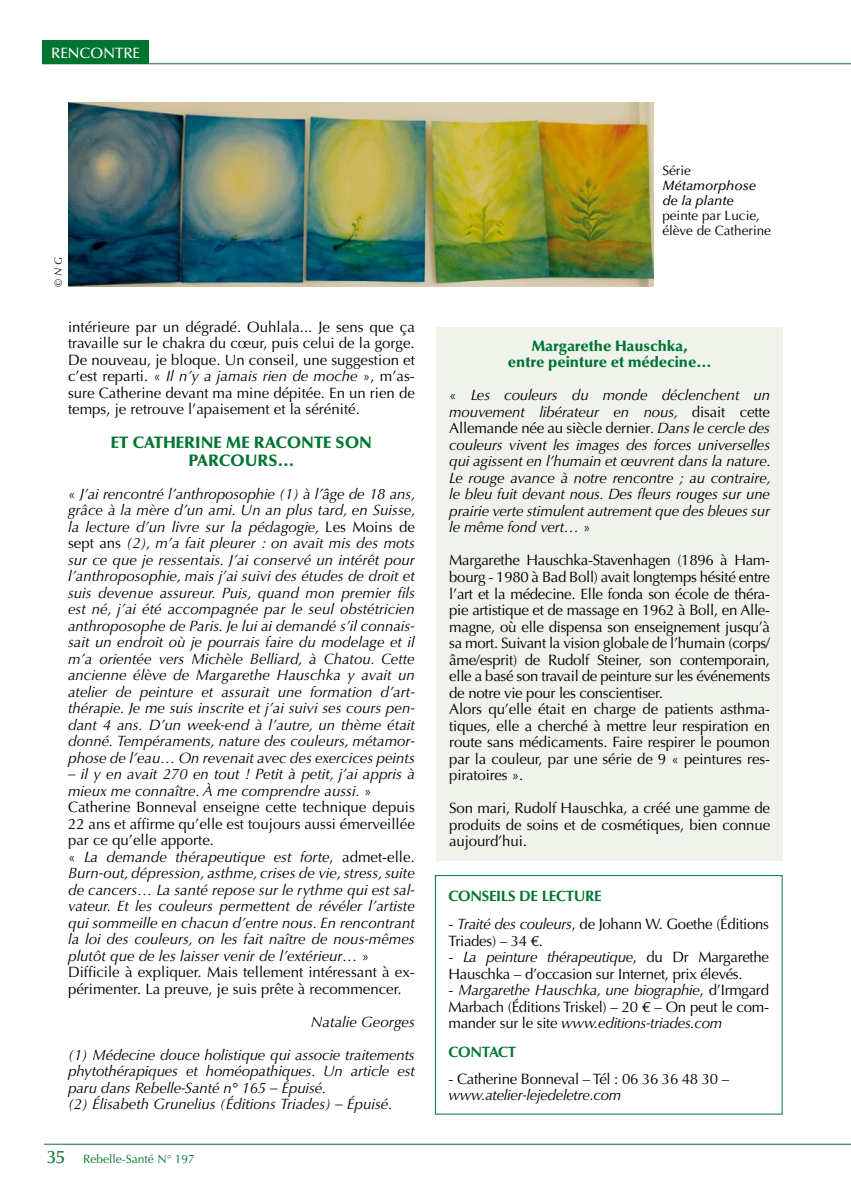
<style>
.page{position:relative;width:851px;height:1191px;background:#fff}
.page>*{position:absolute;margin:0;border:0;box-sizing:border-box;transform-origin:0 0}
.t1{font:900 16.5px/18px "Optima LT Std";color:#007532;text-align:center}
.t2{font:italic 15px/16.5px "Optima LT Std";color:#000;text-align:justify}
.t3{font:15px/16.5px "Optima LT Std";letter-spacing:-.02em;color:#000;text-align:justify}
.t4{font:900 15px/16.5px "Optima LT Std";letter-spacing:.005em;color:#007532;text-align:center}
.t5{font:italic 15px "Optima LT Std";letter-spacing:-.02em;color:#000}
.t6{font:700 15px "Optima LT Std";color:#007532}
.t7{font:500 15px "Optima LT Std";color:#fff}
.t8{font:13.5px/15px "Optima LT Std";color:#000}
.t9{font:italic 500 13.5px/15px "Optima LT Std";color:#000}
.t10{font:12px "Optima LT Std";color:#007532}
.t11{font:italic 10.5px "Optima LT Std";color:#000}
.s1{font-style:italic}
.s2{font-style:normal}
.s3{font-weight:500;font-size:18px}
</style>
<div class="page">
<div style="left:43px;top:40px;width:106px;height:24px;background:#007532"></div>
<div style="left:46px;top:1144px;width:214px;height:24px;border:2px solid #fff"></div>
<hr style="left:44px;top:1143px;width:806px;height:1px;background:#007532">
<hr style="left:43px;top:63px;width:807px;height:1px;background:#007532">
<div style="left:436px;top:327px;width:346px;height:533px;background:#eff3ec"></div>
<div style="left:435px;top:875px;width:347px;height:239px;border:1px solid #007532"></div>
<img style="left:69px;top:102px;width:584px;height:185px">
<p class="t7" style="left:51px;top:44px;width:90px">RENCONTRE</p>
<p class="t11" style="left:52px;top:287px;width:32px;rotate:-90deg">© N G</p>
<p class="t3" style="left:68px;top:319px;width:348px">intérieure par un dégradé. Ouhlala... Je sens que ça travaille sur le chakra du cœur, puis celui de la gorge.<br>De nouveau, je bloque. Un conseil, une suggestion et c’est reparti. « <span class="s1">Il n’y a jamais rien de moche</span> », m’as&shy;sure Catherine devant ma mine dépitée. En un rien de temps, je retrouve l’apaisement et la sérénité.</p>
<p class="t1" style="left:111px;top:433px;width:263px">Et Catherine me raconte son parcours…</p>
<p class="t2" style="left:68px;top:485px;width:349px"><span class="s2">«</span> J’ai rencontré l’anthroposophie (1) à l’âge de 18 ans, grâce à la mère d’un ami. Un an plus tard, en Suisse, la lecture d’un livre sur la pédagogie, <span class="s2">Les Moins de sept ans</span> (2), m’a fait pleurer : on avait mis des mots sur ce que je ressentais. J’ai conservé un intérêt pour l’anthroposophie, mais j’ai suivi des études de droit et suis devenue assureur. Puis, quand mon premier fils est né, j’ai été accompagnée par le seul obstétricien anthroposophe de Paris. Je lui ai demandé s’il connais&shy;sait un endroit où je pourrais faire du modelage et il m’a orientée vers Michèle Belliard, à Chatou. Cette ancienne élève de Margarethe Hauschka y avait un atelier de peinture et assurait une formation d’art&shy;thérapie. Je me suis inscrite et j’ai suivi ses cours pen&shy;dant 4 ans. D’un week-end à l’autre, un thème était donné. Tempéraments, nature des couleurs, métamor&shy;phose de l’eau… On revenait avec des exercices peints</p>
<p class="t2" style="left:68px;top:766px;width:348px;text-align:left">– il y en avait 270 en tout ! Petit à petit, j’ai appris à mieux me connaître. À me comprendre aussi. <span class="s2">» Catherine Bonneval enseigne cette technique depuis 22 ans et affirme qu’elle est toujours aussi émerveillée par ce qu’elle apporte.<br>«</span> La demande thérapeutique est forte<span class="s2">, admet-elle.<br></span>Burn-out, dépression, asthme, crises de vie, stress, suite de cancers… La santé repose sur le rythme qui est sal&shy;vateur. Et les couleurs permettent de révéler l’artiste qui sommeille en chacun d’entre nous. En rencontrant la loi des couleurs, on les fait naître de nous-mêmes plutôt que de les laisser venir de l’extérieur… <span class="s2">» Difficile à expliquer. Mais tellement intéressant à ex&shy;périmenter. La preuve, je suis prête à recommencer.</span></p>
<p class="t2" style="left:311px;top:1013px;width:105px">Natalie Georges</p>
<p class="t2" style="left:68px;top:1046px;width:348px;text-align:left">(1) Médecine douce holistique qui associe traitements phytothérapiques et homéopathiques. Un article est paru dans Rebelle-Santé n° 165 – Épuisé.<br>(2) Élisabeth Grunelius (Éditions Triades) – Épuisé.</p>
<p class="t10" style="left:47px;top:1151px;width:149px"><span class="s3">35</span> Rebelle-Santé N° 197</p>
<p class="t8" style="left:662px;top:163px;width:30px">Série</p>
<p class="t9" style="left:662px;top:178px;width:95px">Métamorphose de la plante</p>
<p class="t8" style="left:662px;top:208px;width:110px">peinte par Lucie, élève de Catherine</p>
<p class="t4" style="left:508px;top:338px;width:205px">Margarethe Hauschka,<br>entre peinture et médecine…</p>
<p class="t2" style="left:449px;top:387px;width:323px"><span class="s2">«</span> Les couleurs du monde déclenchent un mouvement libérateur en nous, <span class="s2">disait cette Allemande née au siècle dernier</span>. Dans le cercle des couleurs vivent les images des forces universelles qui agissent en l’humain et œuvrent dans la nature.<br>Le rouge avance à notre rencontre ; au contraire, le bleu fuit devant nous. Des fleurs rouges sur une prairie verte stimulent autrement que des bleues sur le même fond vert… <span class="s2">»</span></p>
<p class="t3" style="left:449px;top:552px;width:322px;text-align:left">Margarethe Hauschka-Stavenhagen (1896 à Ham&shy;bourg - 1980 à Bad Boll) avait longtemps hésité entre l’art et la médecine. Elle fonda son école de théra&shy;pie artistique et de massage en 1962 à Boll, en Alle&shy;magne, où elle dispensa son enseignement jusqu’à sa mort. Suivant la vision globale de l’humain (corps/ âme/esprit) de Rudolf Steiner, son contemporain, elle a basé son travail de peinture sur les événements de notre vie pour les conscientiser.<br>Alors qu’elle était en charge de patients asthma&shy;tiques, elle a cherché à mettre leur respiration en route sans médicaments. Faire respirer le poumon par la couleur, par une série de 9 « peintures res&shy;piratoires ».</p>
<p class="t3" style="left:449px;top:800px;width:322px">Son mari, Rudolf Hauschka, a créé une gamme de produits de soins et de cosmétiques, bien connue aujourd’hui.</p>
<p class="t6" style="left:448px;top:886px;width:31px">CONSEILS</p>
<p class="t6" style="left:519px;top:886px;width:32px">DE LECTURE</p>
<p class="t3" style="left:448px;top:916px;width:322px">- <span class="s1">Traité des couleurs</span>, de Johann W. Goethe (Éditions<br>Triades) – 34 €.</p>
<p class="t3" style="left:448px;top:949px;width:322px">- <span class="s1">La peinture thérapeutique</span>, du Dr Margarethe<br>Hauschka – d’occasion sur Internet, prix élevés.</p>
<p class="t3" style="left:448px;top:982px;width:322px">- <span class="s1">Margarethe Hauschka, une biographie</span>, d’Irmgard Marbach (Éditions Triskel) – 20 € – On peut le com&shy;mander sur le site <span class="s1">www.editions-triades.com</span></p>
<p class="t6" style="left:448px;top:1042px;width:32px">CONTACT</p>
<p class="t3" style="left:448px;top:1070px;width:282px">- Catherine Bonneval – Tél : 06 36 36 48 30 –</p>
<p class="t5" style="left:448px;top:1086px;width:174px">www.atelier-lejedeletre.com</p>
</div>
